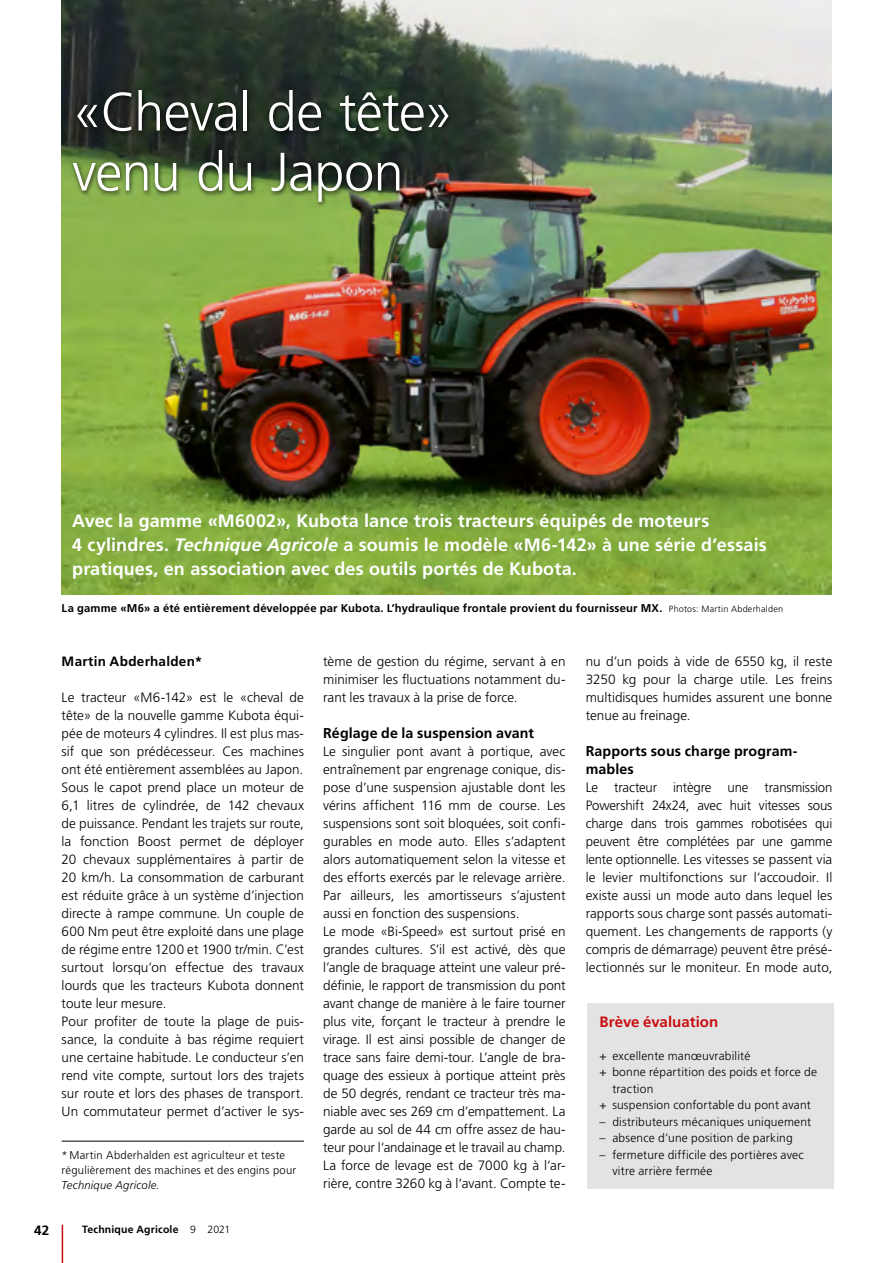
<style>
.page{position:relative;width:893px;height:1263px;background:#fff}
.page>*{position:absolute;margin:0;border:0;box-sizing:border-box;transform-origin:0 0}
.t1{font:300 54px/60px "Frutiger LT Std";letter-spacing:-.015em;color:#fff}
.t2{font:700 18px/24px "Frutiger LT Std";letter-spacing:.01em;color:#fff}
.t3{font:700 15px "Frutiger LT Std";letter-spacing:.005em;color:#c90c0f}
.t4{font:700 14.25px/18px "Frutiger LT Std";letter-spacing:.01em;color:#000}
.t5{font:300 13.5px/18px "Frutiger LT Std";color:#000;text-align:justify}
.t6{font:700 13.5px "Frutiger LT Std";letter-spacing:.02em;color:#000}
.t7{font:300 12px/16.5px "Frutiger LT Std";letter-spacing:.015em;color:#000}
.t8{font:700 11.25px "Frutiger LT Std";letter-spacing:.015em;color:#000}
.t9{font:300 11.25px/15px "Frutiger LT Std";letter-spacing:.02em;color:#000}
.t10{font:700 10.5px "Frutiger LT Std";letter-spacing:.015em;color:#000}
.s1{font-style:italic}
.s2{font-weight:300;font-size:9px}
.s3{font-weight:300}
</style>
<div class="page">
<hr style="left:62px;top:1225px;width:1px;height:38px;background:#c90c0f">
<img style="left:62px;top:0;width:769px;height:594px">
<div style="left:70px;top:87px;width:384px;height:121px;background:#000;opacity:.75"></div>
<hr style="left:62px;top:1141px;width:242px;height:1px;background:#000">
<div style="left:587px;top:1003px;width:246px;height:185px;background:#e3e3e3"></div>
<h1 class="t1" style="left:72px;top:83px;width:383px">«Cheval de tête» venu du Japon</h1>
<h2 class="t2" style="left:72px;top:509px;width:696px">Avec la gamme «M6002», Kubota lance trois tracteurs équipés de moteurs<br>4 cylindres. <span class="s1">Technique Agricole</span> a soumis le modèle «M6-142» à une série d’essais pratiques, en association avec des outils portés de Kubota.</h2>
<p class="t8" style="left:62px;top:601px;width:723px">La gamme «M6» a été entièrement développée par Kubota. L’hydraulique frontale provient du fournisseur MX. <span class="s2">Photos: Martin Abderhalden</span></p>
<p class="t6" style="left:62px;top:653px;width:142px">Martin Abderhalden*</p>
<p class="t5" style="left:62px;top:689px;width:244px;text-align:left">Le tracteur «M6-142» est le «cheval de tête» de la nouvelle gamme Kubota équi&shy;pée de moteurs 4 cylindres. Il est plus mas&shy;sif que son prédécesseur. Ces machines ont été entièrement assemblées au Japon.<br>Sous le capot prend place un moteur de 6,1 litres de cylindrée, de 142 chevaux de puissance. Pendant les trajets sur route, la fonction Boost permet de déployer 20 chevaux supplémentaires à partir de 20 km/h. La consommation de carburant est réduite grâce à un système d’injection directe à rampe commune. Un couple de 600 Nm peut être exploité dans une plage de régime entre 1200 et 1900 tr/min. C’est surtout lorsqu’on effectue des travaux lourds que les tracteurs Kubota donnent toute leur mesure.<br>Pour profiter de toute la plage de puis&shy;sance, la conduite à bas régime requiert une certaine habitude. Le conducteur s’en rend vite compte, surtout lors des trajets sur route et lors des phases de transport.<br>Un commutateur permet d’activer le sys-</p>
<p class="t9" style="left:62px;top:1147px;width:236px">*Martin Abderhalden est agriculteur et teste régulièrement des machines et des engins pour<br><span class="s1">Technique Agricole</span>.</p>
<p class="t6" style="left:34px;top:1222px;width:17px">42</p>
<p class="t10" style="left:82px;top:1223px;width:150px">Technique Agricole <span class="s3">9 2021</span></p>
<p class="t5" style="left:323px;top:653px;width:244px">tème de gestion du régime, servant à en minimiser les fluctuations notamment du&shy;rant les travaux à la prise de force.</p>
<p class="t4" style="left:323px;top:724px;width:212px">Réglage de la suspension avant</p>
<p class="t5" style="left:323px;top:743px;width:244px;text-align:left">Le singulier pont avant à portique, avec entraînement par engrenage conique, dis&shy;pose d’une suspension ajustable dont les vérins affichent 116 mm de course. Les suspensions sont soit bloquées, soit confi&shy;gurables en mode auto. Elles s’adaptent alors automatiquement selon la vitesse et des efforts exercés par le relevage arrière.<br>Par ailleurs, les amortisseurs s’ajustent aussi en fonction des suspensions.<br>Le mode «Bi-Speed» est surtout prisé en grandes cultures. S’il est activé, dès que l’angle de braquage atteint une valeur pré&shy;définie, le rapport de transmission du pont avant change de manière à le faire tourner plus vite, forçant le tracteur à prendre le virage. Il est ainsi possible de changer de trace sans faire demi-tour. L’angle de bra&shy;quage des essieux à portique atteint près de 50 degrés, rendant ce tracteur très ma&shy;niable avec ses 269 cm d’empattement. La garde au sol de 44 cm offre assez de hau&shy;teur pour l‘andainage et le travail au champ.<br>La force de levage est de 7000 kg à l‘ar&shy;rière, contre 3260 kg à l‘avant. Compte te-</p>
<p class="t5" style="left:586px;top:653px;width:248px">nu d’un poids à vide de 6550 kg, il reste 3250 kg pour la charge utile. Les freins multidisques humides assurent une bonne tenue au freinage.</p>
<p class="t4" style="left:586px;top:742px;width:213px">Rapports sous charge program&shy;mables</p>
<p class="t5" style="left:586px;top:779px;width:248px">Le tracteur intègre une transmission Powershift 24x24, avec huit vitesses sous charge dans trois gammes robotisées qui peuvent être complétées par une gamme lente optionnelle. Les vitesses se passent via le levier multifonctions sur l‘accoudoir. Il existe aussi un mode auto dans lequel les rapports sous charge sont passés automati&shy;quement. Les changements de rapports (y compris de démarrage) peuvent être présé&shy;lectionnés sur le moniteur. En mode auto,</p>
<p class="t3" style="left:600px;top:1013px;width:120px">Brève évaluation</p>
<p class="t7" style="left:600px;top:1048px;width:152px">+ excellente manœuvrabilité</p>
<p class="t7" style="left:600px;top:1064px;width:219px">+ bonne répartition des poids et force de</p>
<p class="t7" style="left:612px;top:1081px;width:43px">traction</p>
<p class="t7" style="left:600px;top:1097px;width:213px">+ suspension confortable du pont avant</p>
<p class="t7" style="left:600px;top:1114px;width:213px">– distributeurs mécaniques uniquement</p>
<p class="t7" style="left:600px;top:1130px;width:195px">– absence d’une position de parking</p>
<p class="t7" style="left:612px;top:1147px;width:193px;text-indent:-13px">– fermeture difficile des portières avec vitre arrière fermée</p>
</div>
